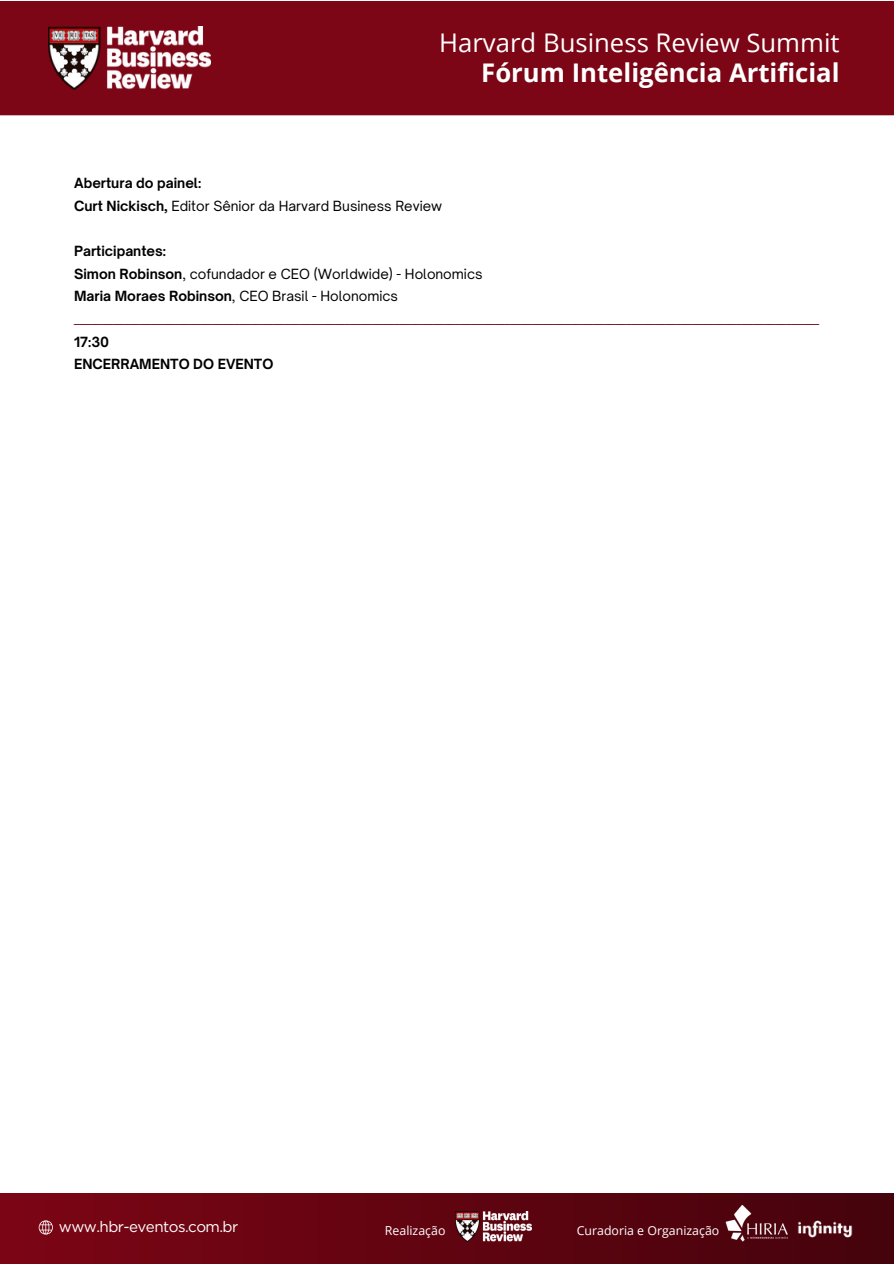
<style>
.page{position:relative;width:894px;height:1264px;background:#fff}
.page>*{position:absolute;margin:0;border:0;box-sizing:border-box;transform-origin:0 0}
.t1{font:25.65px "Open Sans";color:#fff}
.t2{font:700 25.65px "Open Sans";color:#fff}
.t3{font:15.15px "Gotham";letter-spacing:-.035em;color:#fff}
.t4{font:13.35px/22.6px "Open Sauce One";color:#600411}
.t5{font:13.35px/22.6px "Open Sauce One";color:#000}
.t6{font:700 13.35px/22.6px "Open Sauce One";color:#000}
.t7{font:12.3px "Open Sans";color:#fff}
.s1{font-weight:700}
.s2{font-weight:700;color:#000}
.s3{color:#000}
</style>
<div class="page">
<div style="left:0;top:1px;width:893px;height:114px;background:#7c0516"></div>
<img style="left:49px;top:27px;width:162px;height:63px">
<div style="left:0;top:1193px;width:893px;height:70px;background:linear-gradient(to right,#7c0515,#45030c)"></div>
<svg style="left:39px;top:1220px;width:14px;height:14px"></svg>
<img style="left:724px;top:1203px;width:66px;height:39px">
<img style="left:795px;top:1217px;width:60px;height:24px">
<img style="left:455px;top:1211px;width:76px;height:30px">
<h1 class="t1" style="left:439px;top:24px;width:402px">Harvard Business Review Summit</h1>
<h1 class="t2" style="left:481px;top:54px;width:360px">Fórum Inteligência Artificial</h1>
<p class="t5" style="left:74px;top:172px;width:369px"><span class="s1">Abertura do painel:<br>Curt Nickisch,</span> Editor Sênior da Harvard Business Review</p>
<p class="t4" style="left:74px;top:240px;width:746px"><span class="s2">Participantes:<br>Simon Robinson</span><span class="s3">, cofundador e CEO (Worldwide) - Holonomics<br></span><span class="s2">Maria Moraes Robinson</span><span class="s3">, CEO Brasil - Holonomics </span>_______________________________________________________________________________________________________________________________________</p>
<p class="t6" style="left:74px;top:330px;width:201px">17:30<br>ENCERRAMENTO DO EVENTO</p>
<p class="t3" style="left:59px;top:1217px;width:181px">www.hbr-eventos.com.br</p>
<p class="t7" style="left:385px;top:1222px;width:62px">Realização</p>
<p class="t7" style="left:576px;top:1222px;width:144px">Curadoria e Organização</p>
</div>
